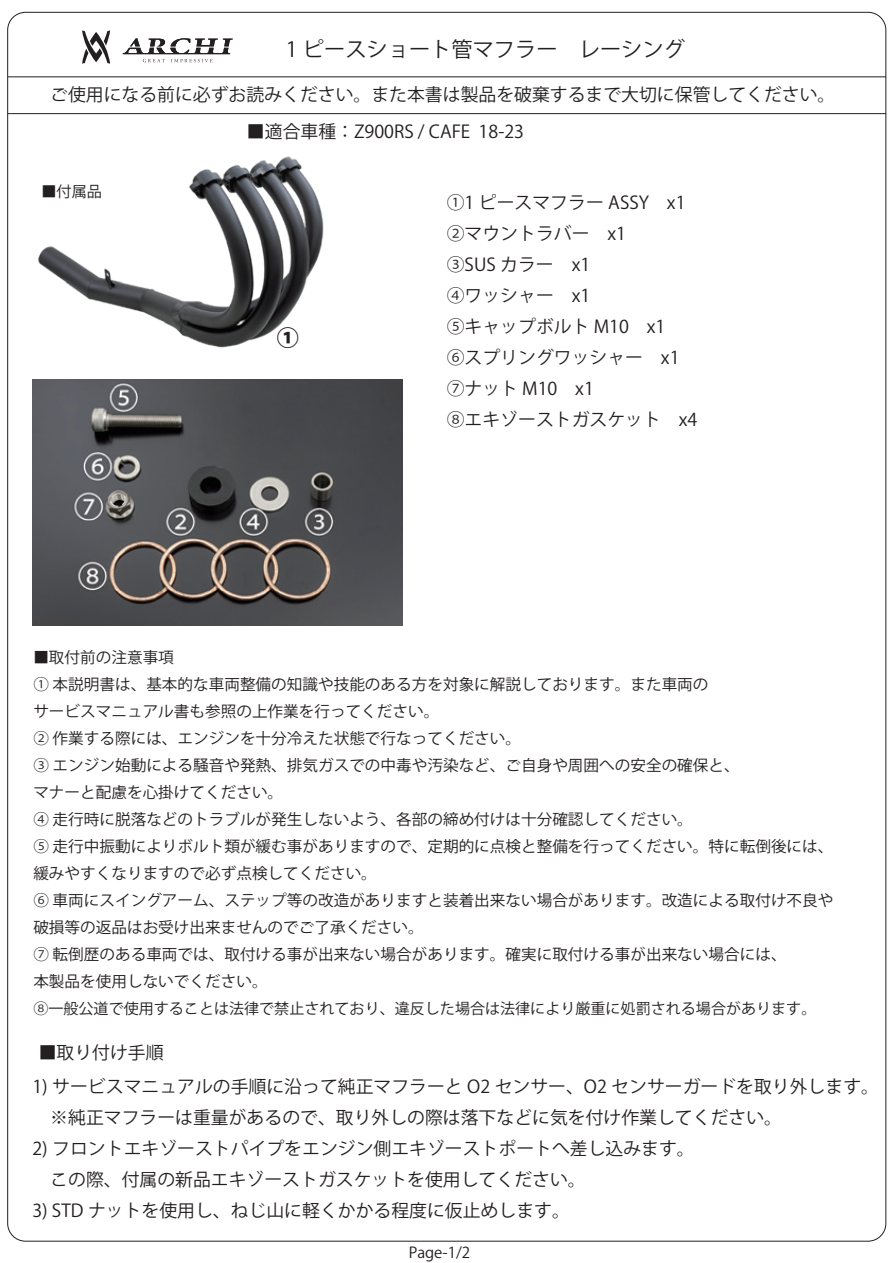
<style>
.page{position:relative;width:893px;height:1263px;background:#fff}
.page>*{position:absolute;margin:0;border:0;box-sizing:border-box;transform-origin:0 0}
.t1{font:800 22.05px "Koz Go Pro";color:#231f20}
.t2{font:21px "Koz Go Pro";color:#231f20}
.t3{font:17.7px/30.9px "Koz Go Pro";color:#231f20}
.t4{font:15.45px/27px "Koz Go Pro";color:#231f20}
.t5{font:15px "Koz Go Pro";color:#231f20}
</style>
<div class="page">
<hr style="left:8px;top:76px;width:878px;height:1px;background:#231f20">
<hr style="left:8px;top:113px;width:878px;height:1px;background:#231f20">
<svg style="left:123px;top:38px;width:110px;height:24px"></svg>
<svg style="left:82px;top:30px;width:28px;height:34px"></svg>
<img style="left:7px;top:100px;width:410px;height:283px">
<img style="left:33px;top:379px;width:370px;height:247px">
<h2 class="t2" style="left:286px;top:36px;width:400px">1 ピースショート管マフラー　レーシング</h2>
<p class="t3" style="left:50px;top:79px;width:787px">ご使用になる前に必ずお読みください。また本書は製品を破棄するまで大切に保管してください。</p>
<p class="t3" style="left:247px;top:116px;width:279px">■適合車種：Z900RS / CAFE 18-23</p>
<p class="t5" style="left:41px;top:182px;width:62px">■付属品</p>
<h1 class="t1" style="left:277px;top:323px;width:24px">①</h1>
<p class="t3" style="left:447px;top:188px;width:252px">①1 ピースマフラー ASSY　x1<br>②マウントラバー　x1<br>③SUS カラー　x1<br>④ワッシャー　x1<br>⑤キャップボルト M10　x1<br>⑥スプリングワッシャー　x1<br>⑦ナット M10　x1<br>⑧エキゾーストガスケット　x4</p>
<p class="t4" style="left:33px;top:644px;width:802px">■取付前の注意事項<br>① 本説明書は、基本的な車両整備の知識や技能のある方を対象に解説しております。また車両の<br>サービスマニュアル書も参照の上作業を行ってください。<br>② 作業する際には、エンジンを十分冷えた状態で行なってください。<br>③ エンジン始動による騒音や発熱、排気ガスでの中毒や汚染など、ご自身や周囲への安全の確保と、<br>マナーと配慮を心掛けてください。<br>④ 走行時に脱落などのトラブルが発生しないよう、各部の締め付けは十分確認してください。<br>⑤ 走行中振動によりボルト類が緩む事がありますので、定期的に点検と整備を行ってください。特に転倒後には、緩みやすくなりますので必ず点検してください。<br>⑥ 車両にスイングアーム、ステップ等の改造がありますと装着出来ない場合があります。改造による取付け不良や破損等の返品はお受け出来ませんのでご了承ください｡<br>⑦ 転倒歴のある車両では、取付ける事が出来ない場合があります。確実に取付ける事が出来ない場合には、<br>本製品を使用しないでください。</p>
<p class="t5" style="left:33px;top:999px;width:784px">⑧一般公道で使用することは法律で禁止されており、違反した場合は法律により厳重に処罰される場合があります。</p>
<p class="t3" style="left:39px;top:1037px;width:126px">■取り付け手順</p>
<p class="t3" style="left:32px;top:1071px;width:848px">1) サービスマニュアルの手順に沿って純正マフラーと O2 センサー、O2 センサーガードを取り外します。　※純正マフラーは重量があるので、取り外しの際は落下などに気を付け作業してください。</p>
<p class="t3" style="left:32px;top:1134px;width:664px">2) フロントエキゾーストパイプをエンジン側エキゾーストポートへ差し込みます。　この際、付属の新品エキゾーストガスケットを使用してください。</p>
<p class="t3" style="left:32px;top:1195px;width:539px">3) STD ナットを使用し、ねじ山に軽くかかる程度に仮止めします。</p>
<p class="t5" style="left:409px;top:1243px;width:63px">Page-1/2</p>
</div>
